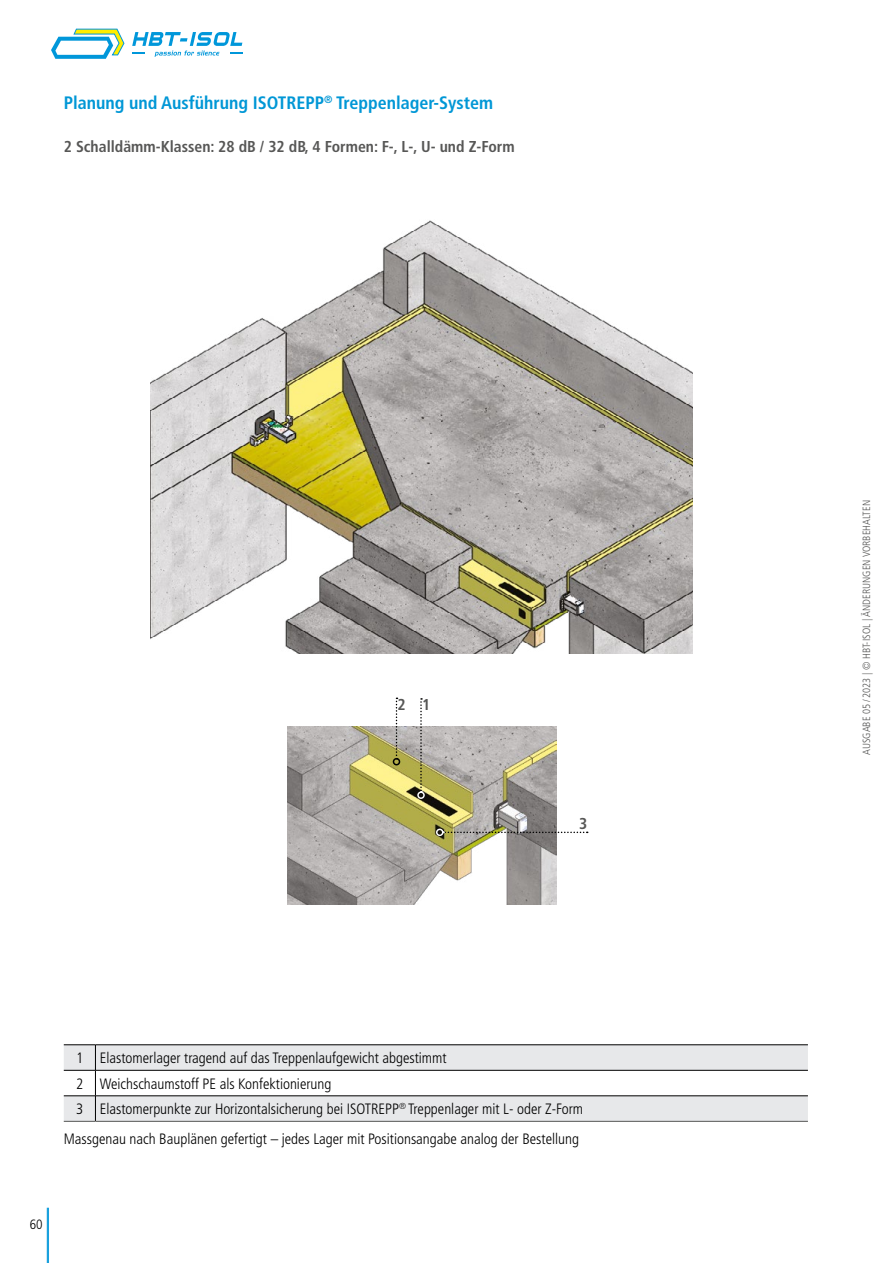
<style>
.page{position:relative;width:893px;height:1263px;background:#fff}
.page>*{position:absolute;margin:0;border:0;box-sizing:border-box;transform-origin:0 0}
.t1{font:700 condensed 18px "Frutiger LT Std";color:#0097d6}
.t2{font:700 condensed 15.75px "Frutiger LT Std";color:#575756}
.t3{font:300 condensed 15px/25.5px "Frutiger LT Std";color:#000}
.t4{font:300 condensed 13.5px "Frutiger LT Std";color:#000}
.t5{font:300 condensed 10.5px "Frutiger LT Std";letter-spacing:.005em;color:#575756}
</style>
<div class="page">
<svg style="left:132px;top:32px;width:110px;height:25px"></svg>
<svg style="left:51px;top:29px;width:73px;height:30px"></svg>
<hr style="left:47px;top:1208px;width:2px;height:55px;background:#0097da">
<img style="left:151px;top:220px;width:542px;height:433px">
<img style="left:288px;top:727px;width:269px;height:177px">
<div style="left:436px;top:829px;width:8px;height:7px;border:2px solid #000;border-radius:50%"></div>
<svg style="left:396px;top:698px;width:1px;height:60px"></svg>
<div style="left:393px;top:758px;width:7px;height:7px;border:2px solid #000;border-radius:50%"></div>
<svg style="left:420px;top:698px;width:2px;height:93px"></svg>
<div style="left:417px;top:791px;width:8px;height:8px;border:2px solid #fff;border-radius:50%"></div>
<svg style="left:443px;top:832px;width:145px;height:1px"></svg>
<div style="left:436px;top:829px;width:7px;height:7px;border:2px solid #fff;border-radius:50%"></div>
<svg style="left:64px;top:1045px;width:744px;height:76px;fill:#e7e8ea"></svg>
<hr style="left:64px;top:1044px;width:31px;height:1px;background:#000">
<hr style="left:95px;top:1044px;width:713px;height:1px;background:#000">
<hr style="left:64px;top:1070px;width:31px;height:1px;background:#000">
<hr style="left:95px;top:1070px;width:713px;height:1px;background:#000">
<hr style="left:64px;top:1095px;width:31px;height:1px;background:#000">
<hr style="left:95px;top:1095px;width:713px;height:1px;background:#000">
<svg style="left:95px;top:1045px;width:1px;height:76px"></svg>
<hr style="left:64px;top:1121px;width:31px;height:1px;background:#575756">
<hr style="left:95px;top:1121px;width:713px;height:1px;background:#575756">
<p class="t1" style="left:64px;top:92px;width:431px">Planung und Ausführung ISOTREPP<sup>®</sup> Treppenlager-System</p>
<p class="t2" style="left:64px;top:138px;width:452px">2 Schalldämm-Klassen: 28 dB / 32 dB, 4 Formen: F-, L-, U- und Z-Form</p>
<p class="t2" style="left:398px;top:695px;width:34px">2 1</p>
<p class="t2" style="left:579px;top:814px;width:10px">3</p>
<p class="t3" style="left:76px;top:1045px;width:509px">1 Elastomerlager tragend auf das Treppenlaufgewicht abgestimmt<br>2 Weichschaumstoff PE als Konfektionierung<br>3 Elastomerpunkte zur Horizontalsicherung bei ISOTREPP<sup>®</sup> Treppenlager mit L- oder Z-Form</p>
<p class="t3" style="left:64px;top:1126px;width:517px">Massgenau nach Bauplänen gefertigt – jedes Lager mit Positionsangabe analog der Bestellung</p>
<p class="t4" style="left:30px;top:1216px;width:14px">60</p>
<p class="t5" style="left:861px;top:755px;width:256px;rotate:-90deg">AUSGABE 05 / 2023 | © HBT-ISOL | ÄNDERUNGEN VORBEHALTEN</p>
</div>
